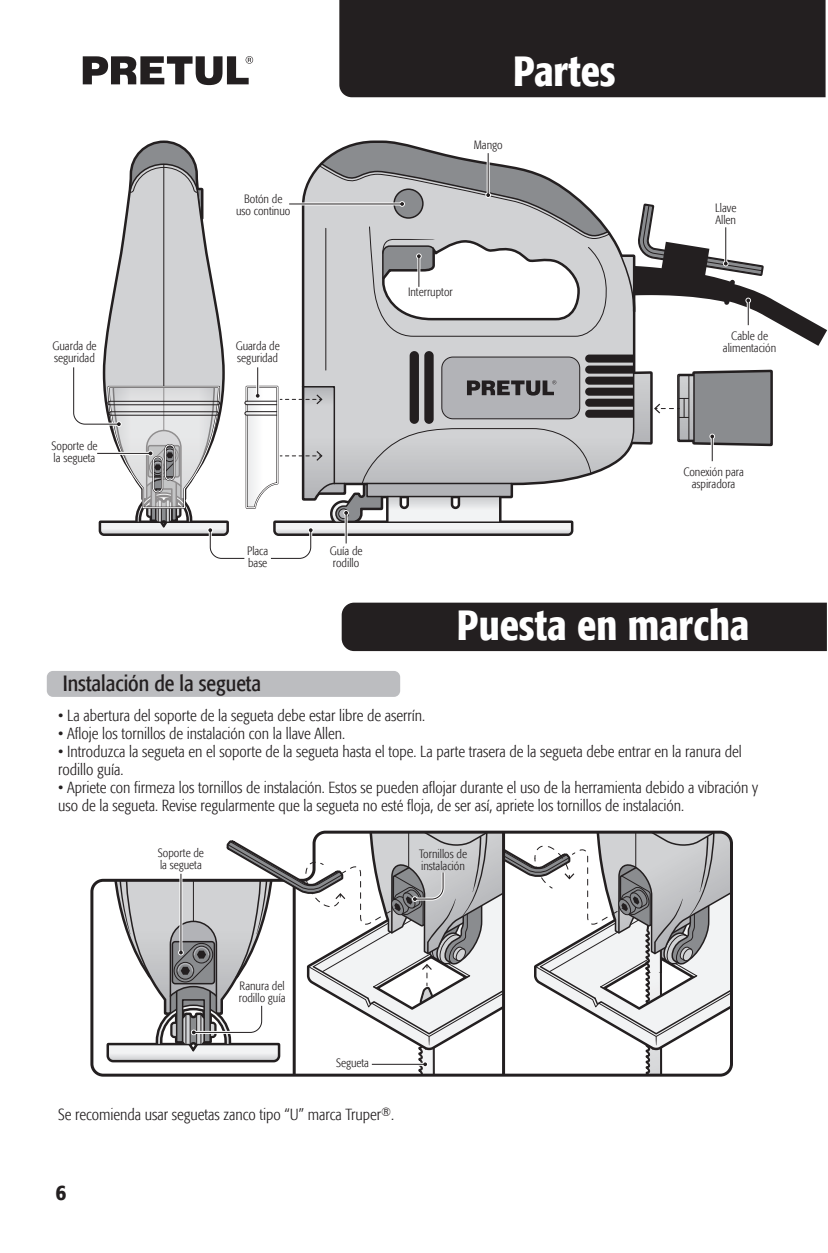
<style>
.page{position:relative;width:828px;height:1253px;background:#fff}
.page>*{position:absolute;margin:0;border:0;box-sizing:border-box;transform-origin:0 0}
.t1{font:500 condensed 42px "Formata";color:#fff}
.t2{font:condensed 22px "Formata";color:#231f20}
.t3{font:500 condensed 22px "Formata";color:#231f20}
.t4{font:300 condensed 16px/18px "Formata";color:#231f20}
.t5{font:300 condensed 12px/12px "Formata";color:#231f20}
</style>
<div class="page">
<div style="left:339px;top:0;width:486px;height:97px;background:#231f20"></div>
<div style="left:47px;top:671px;width:353px;height:26px;background:#bcbdc0;border-radius:6px"></div>
<div style="left:342px;top:603px;width:485px;height:48px;background:#231f20"></div>
<svg style="left:90px;top:830px;width:643px;height:247px"></svg>
<svg style="left:73px;top:141px;width:754px;height:418px"></svg>
<svg style="left:105px;top:831px;width:626px;height:244px"></svg>
<svg style="left:83px;top:56px;width:170px;height:29px"></svg>
<p class="t5" style="left:236px;top:193px;width:56px;text-align:center">Botón de uso continuo</p>
<p class="t5" style="left:52px;top:340px;width:45px">Guarda de seguridad</p>
<p class="t5" style="left:51px;top:440px;width:47px">Soporte de la segueta</p>
<p class="t5" style="left:236px;top:340px;width:45px">Guarda de seguridad</p>
<p class="t5" style="left:247px;top:545px;width:23px">Placa base</p>
<h2 class="t2" style="left:63px;top:670px;width:200px">Instalación de la segueta</h2>
<p class="t5" style="left:330px;top:545px;width:34px">Guía de rodillo</p>
<h1 class="t1" style="left:513px;top:45px;width:104px">Partes</h1>
<p class="t5" style="left:474px;top:139px;width:31px">Mango</p>
<p class="t5" style="left:408px;top:286px;width:46px">Interruptor</p>
<p class="t5" style="left:715px;top:202px;width:23px">Llave<br>Allen</p>
<p class="t5" style="left:723px;top:330px;width:55px;text-align:center">Cable de alimentación</p>
<p class="t5" style="left:683px;top:466px;width:62px;text-align:center">Conexión para aspiradora</p>
<h1 class="t1" style="left:457px;top:599px;width:294px">Puesta en marcha</h1>
<p class="t4" style="left:58px;top:707px;width:368px">• La abertura del soporte de la segueta debe estar libre de aserrín.</p>
<p class="t4" style="left:58px;top:725px;width:289px">• Afloje los tornillos de instalación con la llave Allen.</p>
<p class="t4" style="left:58px;top:743px;width:685px">• Introduzca la segueta en el soporte de la segueta hasta el tope. La parte trasera de la segueta debe entrar en la ranura del rodillo guía.</p>
<p class="t4" style="left:58px;top:779px;width:702px">• Apriete con firmeza los tornillos de instalación. Estos se pueden aflojar durante el uso de la herramienta debido a vibración y uso de la segueta. Revise regularmente que la segueta no esté floja, de ser así, apriete los tornillos de instalación.</p>
<p class="t5" style="left:158px;top:847px;width:47px">Soporte de la segueta</p>
<p class="t5" style="left:419px;top:848px;width:49px">Tornillos de instalación</p>
<p class="t5" style="left:239px;top:980px;width:48px">Ranura del rodillo guía</p>
<p class="t5" style="left:336px;top:1057px;width:35px">Segueta</p>
<p class="t4" style="left:58px;top:1106px;width:338px">Se recomienda usar seguetas zanco tipo “U” marca Truper<sup>®</sup>.</p>
<h2 class="t3" style="left:56px;top:1178px;width:12px">6</h2>
</div>
